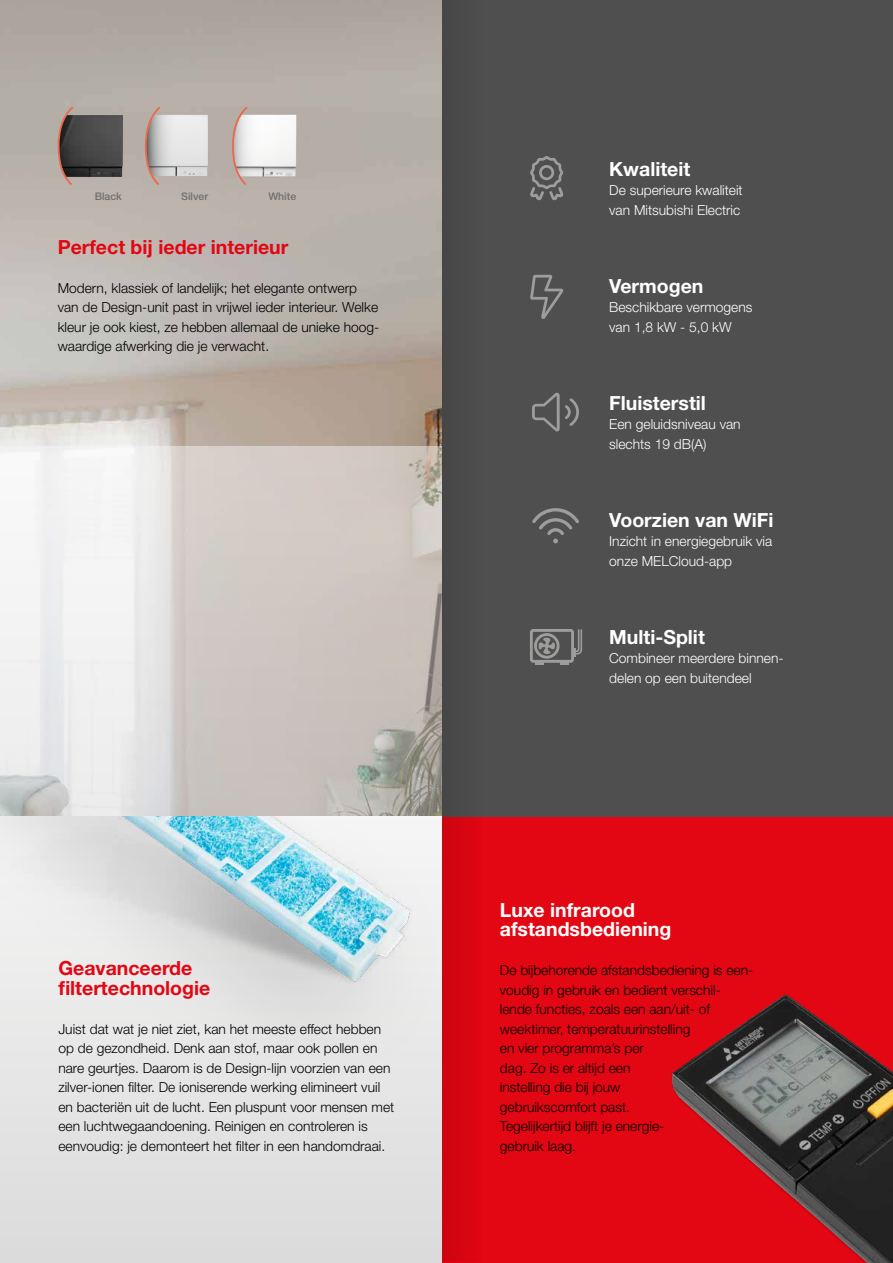
<style>
.page{position:relative;width:893px;height:1263px;background:#fff}
.page>*{position:absolute;margin:0;border:0;box-sizing:border-box;transform-origin:0 0}
.t1{font:700 19.5px/19.5px "Helvetica Neue LT Std";color:#fff}
.t2{font:700 19.5px/19.5px "Helvetica Neue LT Std";color:#e30613}
.t3{font:300 13.8px/19.5px "Helvetica Neue LT Std";color:#000}
.t4{font:300 13.8px/19.5px "Helvetica Neue LT Std";color:#fff}
.t5{font:500 10.5px "Helvetica Neue LT Std";color:#706f6f}
</style>
<div class="page">
<img style="left:0;top:0;width:442px;height:446px">
<svg style="left:0;top:446px;width:442px;height:370px"></svg>
<div style="left:0;top:816px;width:442px;height:447px;background:#e0e0e0"></div>
<div style="left:442px;top:816px;width:451px;height:447px;background:#e30613"></div>
<div style="left:442px;top:0;width:451px;height:816px;background:#504f4f"></div>
<svg style="left:442px;top:816px;width:41px;height:446px;fill:#da0512"></svg>
<img style="left:671px;top:994px;width:222px;height:269px">
<img style="left:90px;top:115px;width:33px;height:62px">
<svg style="left:57px;top:105px;width:33px;height:82px;background:#675e5a"></svg>
<img style="left:178px;top:115px;width:30px;height:61px">
<svg style="left:144px;top:105px;width:34px;height:82px;background:#c4bab6"></svg>
<img style="left:265px;top:115px;width:32px;height:61px">
<svg style="left:231px;top:105px;width:34px;height:82px"></svg>
<div style="left:534px;top:633px;width:26px;height:26px;border:3px solid #9d9d9c;border-radius:50%"></div>
<div style="left:530px;top:629px;width:44px;height:34px;border:3px solid #9d9d9c;border-radius:2px"></div>
<svg style="left:536px;top:629px;width:46px;height:36px"></svg>
<svg style="left:530px;top:275px;width:33px;height:44px"></svg>
<svg style="left:530px;top:156px;width:33px;height:44px"></svg>
<svg style="left:532px;top:393px;width:47px;height:38px"></svg>
<svg style="left:532px;top:508px;width:47px;height:35px"></svg>
<div style="left:0;top:816px;width:457px;height:283px;background:#e6e6e6"></div>
<img style="left:0;top:816px;width:462px;height:198px">
<p class="t5" style="left:95px;top:190px;width:29px">Black</p>
<p class="t5" style="left:181px;top:190px;width:28px">Silver</p>
<p class="t5" style="left:268px;top:190px;width:29px">White</p>
<h1 class="t2" style="left:58px;top:236px;width:232px">Perfect bij ieder interieur</h1>
<p class="t3" style="left:58px;top:278px;width:323px">Modern, klassiek of landelijk; het elegante ontwerp van de Design-unit past in vrijwel ieder interieur. Welke kleur je ook kiest, ze hebben allemaal de unieke hoog&shy;waardige afwerking die je verwacht.</p>
<h1 class="t2" style="left:58px;top:958px;width:153px">Geavanceerde filtertechnologie</h1>
<p class="t3" style="left:58px;top:1019px;width:337px">Juist dat wat je niet ziet, kan het meeste effect hebben op de gezondheid. Denk aan stof, maar ook pollen en nare geurtjes. Daarom is de Design-lijn voorzien van een zilver-ionen filter. De ioniserende werking elimineert vuil en bacteriën uit de lucht. Een pluspunt voor mensen met een luchtwegaandoening. Reinigen en controleren is eenvoudig: je demonteert het filter in een handomdraai.</p>
<h1 class="t1" style="left:609px;top:158px;width:83px">Kwaliteit</h1>
<p class="t4" style="left:609px;top:180px;width:135px">De superieure kwaliteit van Mitsubishi Electric</p>
<h1 class="t1" style="left:609px;top:275px;width:96px">Vermogen</h1>
<p class="t4" style="left:609px;top:297px;width:145px">Beschikbare vermogens van 1,8 kW - 5,0 kW</p>
<h1 class="t1" style="left:609px;top:392px;width:98px">Fluisterstil</h1>
<p class="t4" style="left:609px;top:414px;width:133px">Een geluidsniveau van slechts 19 dB(A)</p>
<h1 class="t1" style="left:609px;top:509px;width:166px">Voorzien van WiFi</h1>
<p class="t4" style="left:609px;top:531px;width:165px">Inzicht in energiegebruik via onze MELCloud-app</p>
<h1 class="t1" style="left:609px;top:626px;width:97px">Multi-Split</h1>
<p class="t4" style="left:609px;top:648px;width:176px">Combineer meerdere binnen&shy;delen op een buitendeel</p>
<h1 class="t1" style="left:500px;top:899px;width:173px">Luxe infrarood afstandsbediening</h1>
<p class="t3" style="left:500px;top:960px;width:255px">De bijbehorende afstandsbediening is een&shy;voudig in gebruik en bedient verschil&shy;lende functies, zoals een aan/uit- of weektimer, temperatuurinstelling<br>en vier programma’s per<br>dag. Zo is er altijd een<br>instelling die bij jouw<br>gebruikscomfort past.<br>Tegelijkertijd blijft je energie-<br>gebruik laag.</p>
</div>
